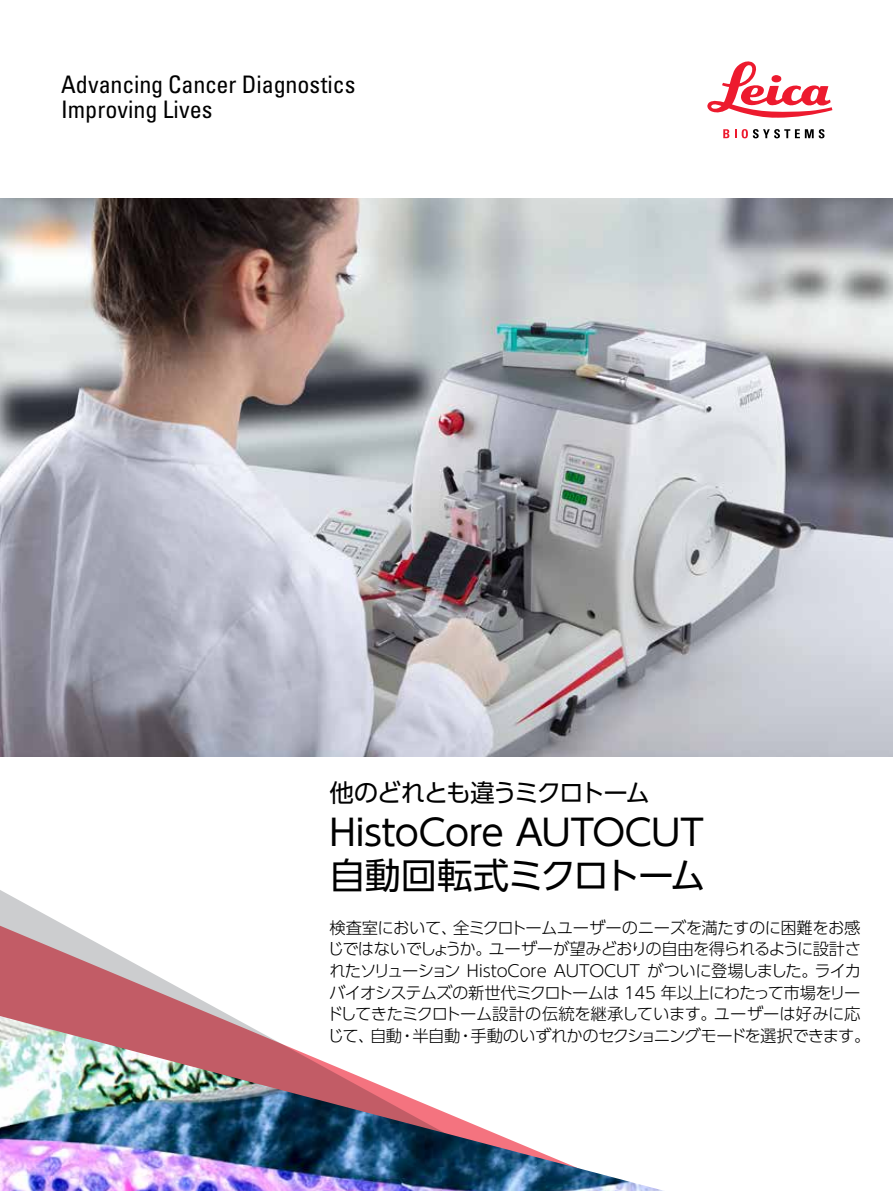
<style>
.page{position:relative;width:893px;height:1191px;background:#fff}
.page>*{position:absolute;margin:0;border:0;box-sizing:border-box;transform-origin:0 0}
.t1{font:36px/43.2px "UD Shin Go Pro";letter-spacing:-.015em;color:#000}
.t2{font:24.6px "UD Shin Go Pro";letter-spacing:-.08em;color:#000}
.t3{font:condensed 24.15px/24.9px "Univers LT Std";letter-spacing:-.005em;color:#000}
.t4{font:300 16.35px/21.6px "UD Shin Go Pro";letter-spacing:-.035em;color:#000}
</style>
<div class="page">
<svg style="left:707px;top:61px;width:125px;height:57px"></svg>
<svg style="left:723px;top:129px;width:6px;height:9px"></svg>
<svg style="left:742px;top:129px;width:82px;height:9px"></svg>
<img style="left:0;top:198px;width:893px;height:558px">
<svg style="left:0;top:897px;width:230px;height:119px"></svg>
<img style="left:0;top:1016px;width:664px;height:175px">
<h3 class="t3" style="left:61px;top:72px;width:296px">Advancing Cancer Diagnostics<br>Improving Lives</h3>
<h2 class="t2" style="left:329px;top:773px;width:322px">他のどれとも違うミクロトーム</h2>
<h1 class="t1" style="left:329px;top:809px;width:378px">HistoCore AUTOCUT自動回転式ミクロトーム</h1>
<p class="t4" style="left:327px;top:916px;width:545px">検査室において、全ミクロトームユーザーのニーズを満たすのに困難をお感じではないでしょうか。ユーザーが望みどおりの自由を得られるように設計されたソリューション HistoCore AUTOCUT がついに登場しました。ライカバイオシステムズの新世代ミクロトームは 145 年以上にわたって市場をリードしてきたミクロトーム設計の伝統を継承しています。ユーザーは好みに応じて、自動・半自動・手動のいずれかのセクショニングモードを選択できます。</p>
</div>
